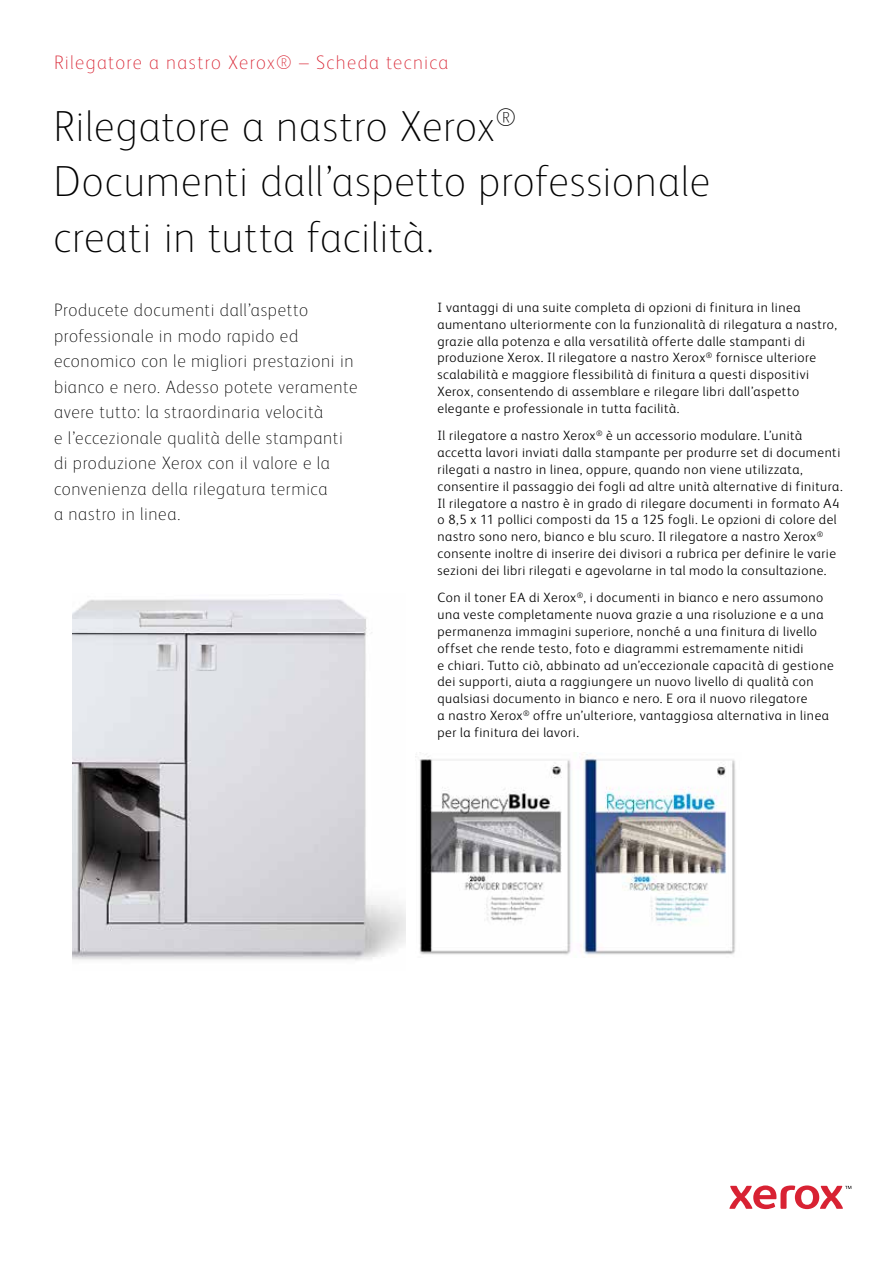
<style>
.page{position:relative;width:893px;height:1263px;background:#fff}
.page>*{position:absolute;margin:0;border:0;box-sizing:border-box;transform-origin:0 0}
.t1{font:100 43.5px/55.5px "Xerox Sans";letter-spacing:.02em;color:#000}
.t2{font:100 19.5px "Xerox Sans";letter-spacing:.07em;color:#d82231}
.t3{font:100 18px/25.5px "Xerox Sans";letter-spacing:.035em;color:#000}
.t4{font:300 13.5px/16.8px "Xerox Sans";letter-spacing:.04em;color:#000}
</style>
<div class="page">
<svg style="left:729px;top:1185px;width:122px;height:24px"></svg>
<img style="left:73px;top:599px;width:332px;height:362px">
<img style="left:419px;top:752px;width:317px;height:203px">
<h2 class="t2" style="left:54px;top:50px;width:396px">Rilegatore a nastro Xerox® – Scheda tecnica</h2>
<h1 class="t1" style="left:54px;top:96px;width:658px">Rilegatore a nastro Xerox<sup>®<br></sup>Documenti dall’aspetto professionale creati in tutta facilità.</h1>
<p class="t3" style="left:54px;top:297px;width:305px">Producete documenti dall’aspetto professionale in modo rapido ed economico con le migliori prestazioni in bianco e nero. Adesso potete veramente avere tutto: la straordinaria velocità<br>e l’eccezionale qualità delle stampanti di produzione Xerox con il valore e la convenienza della rilegatura termica<br>a nastro in linea.</p>
<p class="t4" style="left:437px;top:298px;width:401px">I vantaggi di una suite completa di opzioni di finitura in linea aumentano ulteriormente con la funzionalità di rilegatura a nastro, grazie alla potenza e alla versatilità offerte dalle stampanti di produzione Xerox. Il rilegatore a nastro Xerox<sup>®</sup> fornisce ulteriore scalabilità e maggiore flessibilità di finitura a questi dispositivi Xerox, consentendo di assemblare e rilegare libri dall’aspetto elegante e professionale in tutta facilità.</p>
<p class="t4" style="left:437px;top:427px;width:407px">Il rilegatore a nastro Xerox<sup>®</sup> è un accessorio modulare. L’unità accetta lavori inviati dalla stampante per produrre set di documenti rilegati a nastro in linea, oppure, quando non viene utilizzata, consentire il passaggio dei fogli ad altre unità alternative di finitura.<br>Il rilegatore a nastro è in grado di rilegare documenti in formato A4 o 8,5 x 11 pollici composti da 15 a 125 fogli. Le opzioni di colore del nastro sono nero, bianco e blu scuro. Il rilegatore a nastro Xerox<sup>® </sup>consente inoltre di inserire dei divisori a rubrica per definire le varie sezioni dei libri rilegati e agevolarne in tal modo la consultazione.</p>
<p class="t4" style="left:437px;top:589px;width:398px">Con il toner EA di Xerox<sup>®</sup>, i documenti in bianco e nero assumono una veste completamente nuova grazie a una risoluzione e a una permanenza immagini superiore, nonché a una finitura di livello offset che rende testo, foto e diagrammi estremamente nitidi<br>e chiari. Tutto ciò, abbinato ad un’eccezionale capacità di gestione dei supporti, aiuta a raggiungere un nuovo livello di qualità con qualsiasi documento in bianco e nero. E ora il nuovo rilegatore<br>a nastro Xerox<sup>®</sup> offre un’ulteriore, vantaggiosa alternativa in linea per la finitura dei lavori.</p>
</div>
